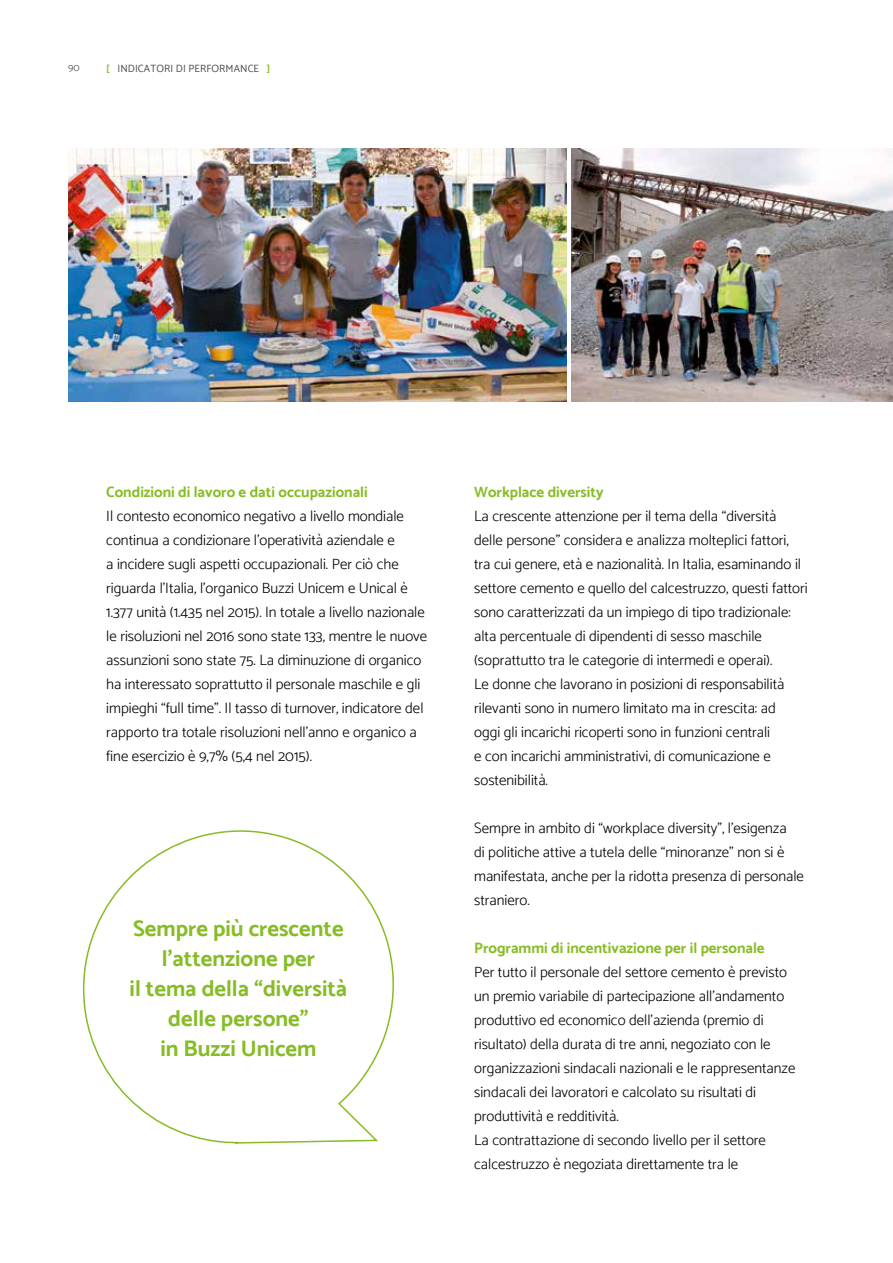
<style>
.page{position:relative;width:893px;height:1263px;background:#fff}
.page>*{position:absolute;margin:0;border:0;box-sizing:border-box;transform-origin:0 0}
.t1{font:700 22.5px/30px "Catamaran";color:#86bc25;text-align:center}
.t2{font:300 15px/24px "Catamaran";color:#000}
.t3{font:700 15px "Catamaran";color:#86bc25}
.t4{font:10.5px "Catamaran";letter-spacing:.01em;color:#4a4a49}
.t5{font:300 10.5px "Catamaran";color:#4a4a49}
.s1{font-weight:600;color:#86bc25}
</style>
<div class="page">
<svg style="left:82px;top:830px;width:312px;height:314px"></svg>
<img style="left:68px;top:149px;width:498px;height:253px">
<img style="left:572px;top:149px;width:321px;height:253px">
<p class="t5" style="left:68px;top:61px;width:13px">90</p>
<p class="t4" style="left:106px;top:62px;width:166px"><span class="s1">[</span> INDICATORI DI PERFORMANCE <span class="s1">]</span></p>
<p class="t3" style="left:106px;top:483px;width:263px">Condizioni di lavoro e dati occupazionali</p>
<p class="t2" style="left:106px;top:504px;width:322px">Il contesto economico negativo a livello mondiale continua a condizionare l’operatività aziendale e<br>a incidere sugli aspetti occupazionali. Per ciò che riguarda l’Italia, l’organico Buzzi Unicem e Unical è 1.377 unità (1.435 nel 2015). In totale a livello nazionale le risoluzioni nel 2016 sono state 133, mentre le nuove assunzioni sono state 75. La diminuzione di organico ha interessato soprattutto il personale maschile e gli impieghi “full time”. Il tasso di turnover, indicatore del rapporto tra totale risoluzioni nell’anno e organico a fine esercizio è 9,7% (5,4 nel 2015).</p>
<h1 class="t1" style="left:130px;top:913px;width:219px">Sempre più crescente l’attenzione per<br>il tema della “diversità delle persone”<br>in Buzzi Unicem</h1>
<p class="t3" style="left:474px;top:483px;width:131px">Workplace diversity</p>
<p class="t2" style="left:474px;top:504px;width:335px">La crescente attenzione per il tema della “diversità delle persone” considera e analizza molteplici fattori, tra cui genere, età e nazionalità. In Italia, esaminando il settore cemento e quello del calcestruzzo, questi fattori sono caratterizzati da un impiego di tipo tradizionale: alta percentuale di dipendenti di sesso maschile (soprattutto tra le categorie di intermedi e operai).<br>Le donne che lavorano in posizioni di responsabilità rilevanti sono in numero limitato ma in crescita: ad<br>oggi gli incarichi ricoperti sono in funzioni centrali<br>e con incarichi amministrativi, di comunicazione e sostenibilità.</p>
<p class="t2" style="left:474px;top:816px;width:331px">Sempre in ambito di “workplace diversity”, l’esigenza<br>di politiche attive a tutela delle “minoranze” non si è manifestata, anche per la ridotta presenza di personale straniero.</p>
<p class="t3" style="left:474px;top:939px;width:292px">Programmi di incentivazione per il personale</p>
<p class="t2" style="left:474px;top:960px;width:323px">Per tutto il personale del settore cemento è previsto un premio variabile di partecipazione all’andamento produttivo ed economico dell’azienda (premio di risultato) della durata di tre anni, negoziato con le organizzazioni sindacali nazionali e le rappresentanze sindacali dei lavoratori e calcolato su risultati di produttività e redditività.<br>La contrattazione di secondo livello per il settore calcestruzzo è negoziata direttamente tra le</p>
</div>
